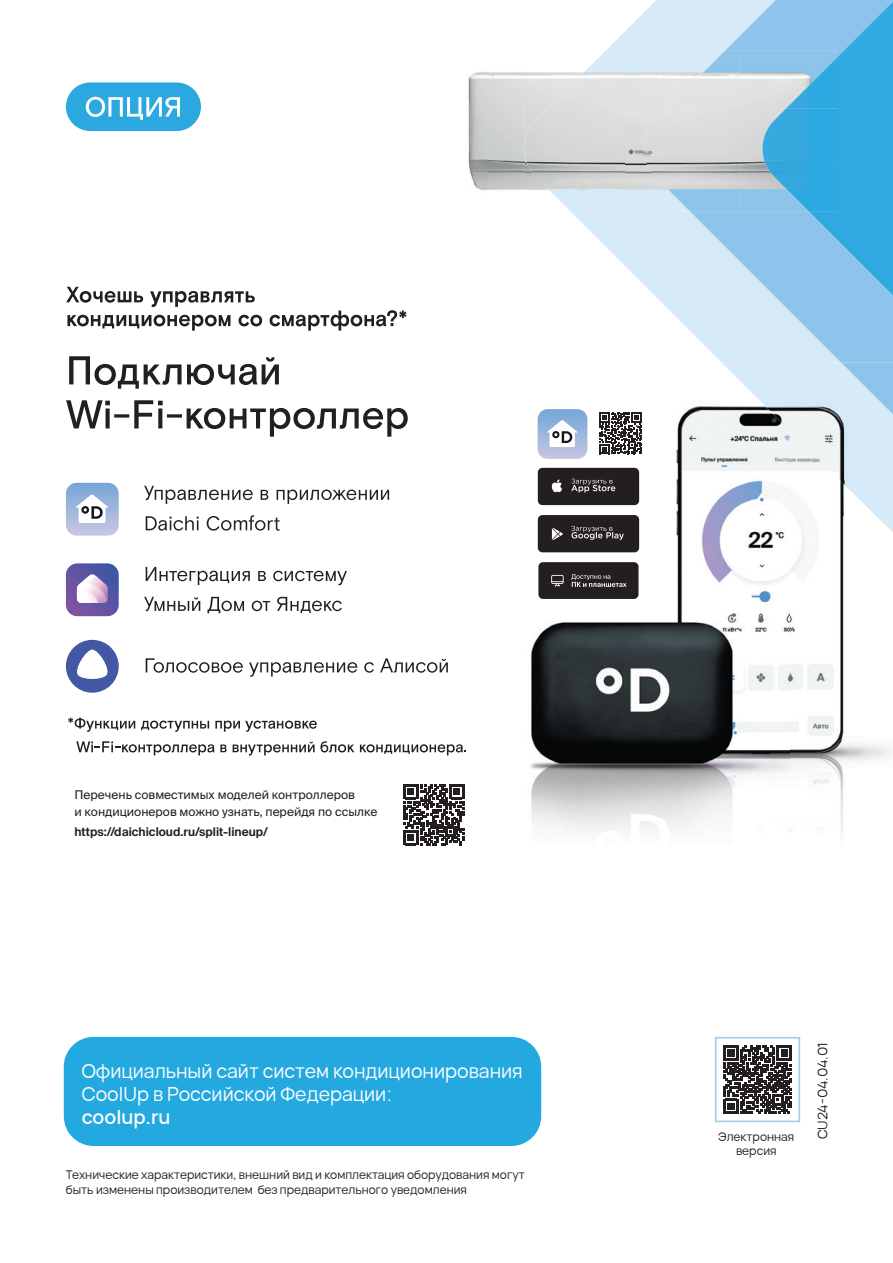
<style>
.page{position:relative;width:893px;height:1263px;background:#fff}
.page>*{position:absolute;margin:0;border:0;box-sizing:border-box;transform-origin:0 0}
.t1{font:19.5px/23.4px "Vela Sans";color:#fff}
.t2{font:600 19.5px "Vela Sans";color:#fff}
.t3{font:13.5px "Vela Sans";color:#231f20}
.t4{font:12px/14.4px "Vela Sans";color:#231f20}
.t5{font:12px/16.5px "Suisse Intl";color:#231f20}
.t6{font:600 12px "Suisse Intl";color:#231f20}
</style>
<div class="page">
<svg style="left:571px;top:0;width:119px;height:331px"></svg>
<svg style="left:690px;top:0;width:203px;height:362px;background:#b2d7f1"></svg>
<img style="left:530px;top:406px;width:260px;height:425px">
<img style="left:790px;top:532px;width:52px;height:301px">
<img style="left:842px;top:532px;width:50px;height:300px">
<img style="left:722px;top:362px;width:171px;height:170px">
<img style="left:841px;top:362px;width:52px;height:52px">
<div style="left:66px;top:82px;width:135px;height:49px;background:#2aa8df;border-radius:24px"></div>
<svg style="left:86px;top:97px;width:94px;height:23px"></svg>
<svg style="left:66px;top:356px;width:342px;height:81px"></svg>
<svg style="left:144px;top:486px;width:245px;height:45px"></svg>
<svg style="left:66px;top:483px;width:53px;height:53px"></svg>
<svg style="left:144px;top:567px;width:203px;height:46px"></svg>
<svg style="left:66px;top:563px;width:53px;height:53px;background:#8a7fb9"></svg>
<svg style="left:146px;top:658px;width:302px;height:19px"></svg>
<svg style="left:66px;top:640px;width:53px;height:53px"></svg>
<img style="left:468px;top:72px;width:84px;height:32px">
<img style="left:468px;top:104px;width:56px;height:86px">
<img style="left:552px;top:50px;width:120px;height:54px">
<img style="left:524px;top:104px;width:121px;height:108px">
<img style="left:672px;top:50px;width:137px;height:54px">
<div style="left:644px;top:104px;width:142px;height:54px;background:#dbdddb"></div>
<img style="left:645px;top:158px;width:119px;height:54px">
<svg style="left:538px;top:409px;width:49px;height:50px"></svg>
<div style="left:538px;top:468px;width:101px;height:37px;background:#231f20;border-radius:5px"></div>
<svg style="left:551px;top:479px;width:11px;height:13px"></svg>
<svg style="left:571px;top:479px;width:44px;height:13px"></svg>
<div style="left:538px;top:515px;width:101px;height:37px;background:#231f20;border-radius:5px"></div>
<svg style="left:571px;top:526px;width:53px;height:14px"></svg>
<svg style="left:552px;top:528px;width:11px;height:12px"></svg>
<div style="left:538px;top:562px;width:100px;height:37px;background:#231f20;border-radius:5px"></div>
<svg style="left:551px;top:575px;width:13px;height:11px"></svg>
<svg style="left:571px;top:574px;width:56px;height:13px"></svg>
<div style="left:595px;top:408px;width:50px;height:50px;background:#fff;border-radius:9px"></div>
<svg style="left:600px;top:412px;width:42px;height:42px"></svg>
<svg style="left:66px;top:287px;width:77px;height:16px"></svg>
<svg style="left:150px;top:291px;width:105px;height:16px"></svg>
<svg style="left:67px;top:315px;width:163px;height:16px"></svg>
<svg style="left:239px;top:315px;width:23px;height:11px"></svg>
<svg style="left:270px;top:310px;width:137px;height:21px"></svg>
<svg style="left:68px;top:718px;width:67px;height:14px"></svg>
<svg style="left:141px;top:721px;width:68px;height:11px"></svg>
<svg style="left:215px;top:721px;width:102px;height:11px"></svg>
<svg style="left:76px;top:741px;width:151px;height:14px"></svg>
<svg style="left:233px;top:741px;width:121px;height:14px"></svg>
<svg style="left:360px;top:744px;width:106px;height:11px"></svg>
<svg style="left:809px;top:2px;width:84px;height:294px;background:#4eb2e3"></svg>
<img style="left:786px;top:57px;width:52px;height:51px">
<img style="left:762px;top:108px;width:76px;height:52px">
<img style="left:764px;top:160px;width:74px;height:52px">
<div style="left:64px;top:1037px;width:477px;height:109px;background:#24a8e0;border-radius:30px"></div>
<svg style="left:715px;top:1037px;width:85px;height:85px"></svg>
<svg style="left:403px;top:784px;width:61px;height:61px"></svg>
<p class="t5" style="left:74px;top:787px;width:305px">Перечень совместимых моделей контроллеров<br>и кондиционеров можно узнать, перейдя по ссылке</p>
<p class="t6" style="left:74px;top:825px;width:195px">https://daichicloud.ru/split-lineup/</p>
<h1 class="t1" style="left:82px;top:1058px;width:442px">Официальный сайт систем кондиционирования<br>CoolUp в Российской Федерации:</h1>
<h1 class="t2" style="left:82px;top:1101px;width:90px">coolup.ru</h1>
<p class="t4" style="left:66px;top:1167px;width:460px">Технические характеристики, внешний вид и комплектация оборудования могут быть изменены производителем без предварительного уведомления</p>
<p class="t4" style="left:718px;top:1129px;width:78px;text-align:center">Электронная версия</p>
<p class="t3" style="left:813px;top:1139px;width:99px;rotate:-90deg">CU24-04.04.01</p>
</div>
